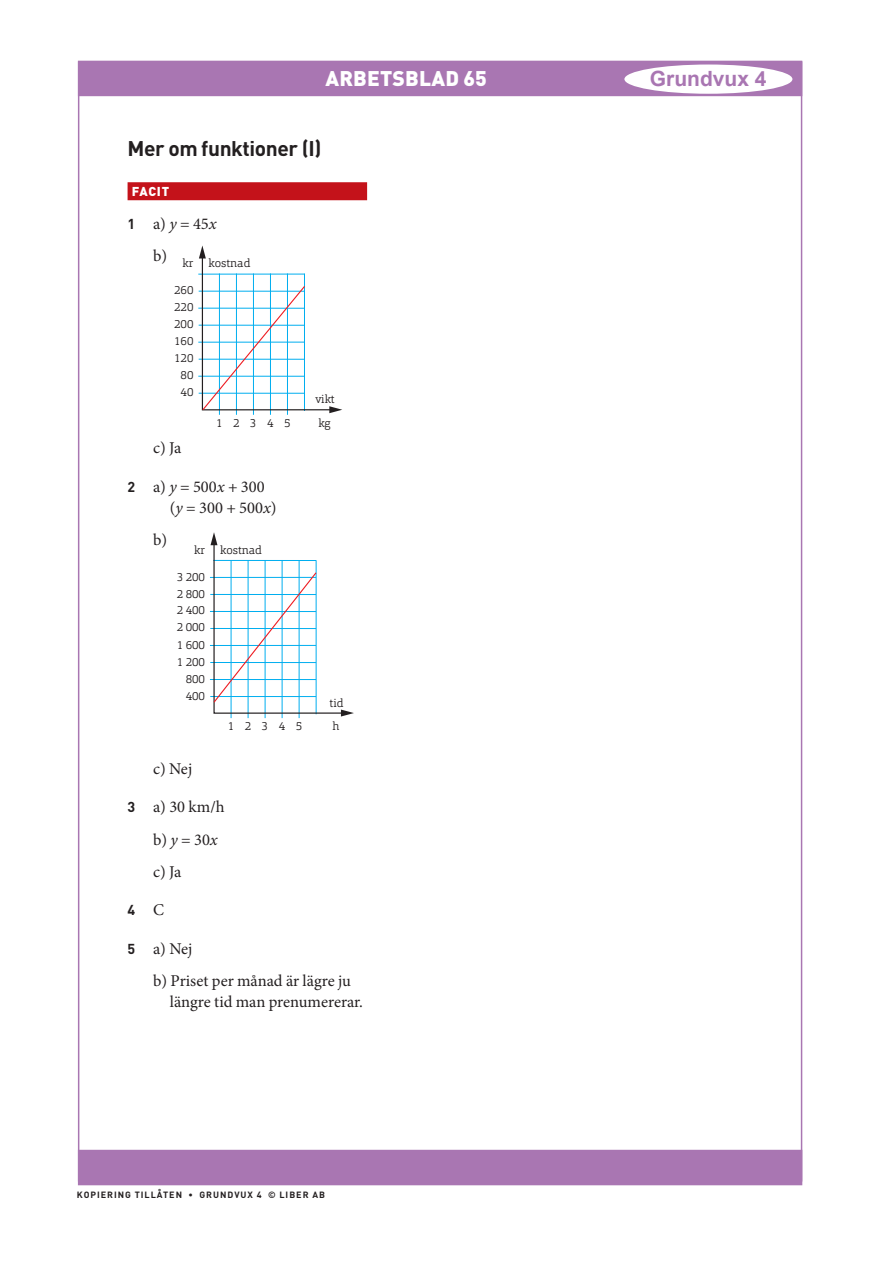
<style>
.page{position:relative;width:893px;height:1263px;background:#fff}
.page>*{position:absolute;margin:0;border:0;box-sizing:border-box;transform-origin:0 0}
.R_OH{font:700 21px "DIN Pro";letter-spacing:-.02em;color:#231f20}
.Antal_ratt{font:900 21px "DIN Pro";letter-spacing:.01em;color:#fff}
.t1{font:700 21px "Arial";color:#a976b2}
.Facit_ab{font:16.5px/21px "Minion Pro";color:#231f20}
.Uppgift_luft_över_li{font:16.5px "Minion Pro";letter-spacing:-.025em;color:#231f20}
.Uppgift_luft_över_li-2{font:700 14.25px "DIN Pro";color:#231f20}
.R_Facit_2{font:900 12.75px "DIN Pro";letter-spacing:.055em;color:#fff}
.t2{font:300 11.55px "Orgon Slab";color:#231f20}
.t3{font:700 9px "DIN Pro";letter-spacing:.11em;color:#231f20}
.s1{font-family:"DIN Pro";font-weight:700;font-size:14.25px}
.s2{font-style:italic}
.s3{font-family:"Minion Pro";font-weight:400;font-size:16.5px}
</style>
<div class="page">
<div style="left:79px;top:61px;width:722px;height:34px;background:#a976b2"></div>
<div style="left:78px;top:61px;width:724px;height:35px;border:2px solid #a976b2"></div>
<div style="left:79px;top:1150px;width:722px;height:34px;background:#a976b2"></div>
<div style="left:78px;top:1150px;width:724px;height:35px;border:2px solid #a976b2"></div>
<div style="left:624px;top:65px;width:168px;height:29px;background:#fff;border-radius:50%"></div>
<div style="left:128px;top:182px;width:239px;height:18px;background:#c4121a"></div>
<hr style="left:219px;top:273px;width:1px;height:142px;background:#00aeef">
<hr style="left:236px;top:273px;width:1px;height:142px;background:#00aeef">
<hr style="left:253px;top:273px;width:1px;height:142px;background:#00aeef">
<hr style="left:270px;top:273px;width:1px;height:142px;background:#00aeef">
<hr style="left:287px;top:273px;width:1px;height:142px;background:#00aeef">
<hr style="left:198px;top:376px;width:106px;height:1px;background:#00aeef">
<hr style="left:198px;top:342px;width:106px;height:1px;background:#00aeef">
<hr style="left:198px;top:308px;width:106px;height:1px;background:#00aeef">
<hr style="left:198px;top:274px;width:106px;height:1px;background:#00aeef">
<svg style="left:199px;top:245px;width:143px;height:168px"></svg>
<hr style="left:231px;top:560px;width:1px;height:158px;background:#00aeef">
<hr style="left:248px;top:560px;width:1px;height:158px;background:#00aeef">
<hr style="left:265px;top:560px;width:1px;height:158px;background:#00aeef">
<hr style="left:282px;top:560px;width:1px;height:158px;background:#00aeef">
<hr style="left:299px;top:560px;width:1px;height:158px;background:#00aeef">
<hr style="left:210px;top:696px;width:106px;height:1px;background:#00aeef">
<hr style="left:210px;top:679px;width:106px;height:1px;background:#00aeef">
<hr style="left:210px;top:662px;width:106px;height:1px;background:#00aeef">
<hr style="left:210px;top:645px;width:106px;height:1px;background:#00aeef">
<hr style="left:210px;top:628px;width:106px;height:1px;background:#00aeef">
<hr style="left:210px;top:611px;width:106px;height:1px;background:#00aeef">
<hr style="left:210px;top:594px;width:106px;height:1px;background:#00aeef">
<hr style="left:210px;top:577px;width:106px;height:1px;background:#00aeef">
<svg style="left:211px;top:532px;width:143px;height:184px"></svg>
<p class="Antal_ratt" style="left:325px;top:64px;width:163px">ARBETSBLAD 65</p>
<p class="t1" style="left:650px;top:64px;width:118px">Grundvux 4</p>
<p class="R_OH" style="left:128px;top:134px;width:195px">Mer om funktioner (I)</p>
<p class="R_Facit_2" style="left:132px;top:183px;width:39px">FACIT</p>
<p class="Facit_ab" style="left:128px;top:213px;width:91px"><span class="s1">1</span> a) <span class="s2">y</span> = 45<span class="s2">x</span></p>
<p class="Facit_ab" style="left:153px;top:245px;width:16px">b)</p>
<p class="t2" style="left:183px;top:256px;width:12px">kr</p>
<p class="t2" style="left:209px;top:256px;width:43px">kostnad</p>
<p class="t2" style="left:174px;top:283px;width:21px">260</p>
<p class="t2" style="left:174px;top:300px;width:21px">220</p>
<p class="t2" style="left:174px;top:317px;width:21px">200</p>
<p class="t2" style="left:174px;top:334px;width:21px">160</p>
<p class="t2" style="left:174px;top:351px;width:21px">120</p>
<p class="t2" style="left:181px;top:385px;width:14px">40</p>
<p class="t2" style="left:181px;top:368px;width:14px">80</p>
<p class="t2" style="left:216px;top:415px;width:25px">1 2</p>
<p class="t2" style="left:315px;top:392px;width:21px">vikt</p>
<p class="t2" style="left:250px;top:415px;width:42px">345</p>
<p class="t2" style="left:318px;top:415px;width:14px">kg</p>
<p class="Uppgift_luft_över_li" style="left:153px;top:437px;width:30px">c) Ja</p>
<p class="Facit_ab" style="left:170px;top:476px;width:108px;text-indent:-42px"><span class="s1">2</span> a) <span class="s2">y</span> = 500<span class="s2">x</span> + 300 (<span class="s2">y</span> = 300 + 500<span class="s2">x</span>)</p>
<p class="Facit_ab" style="left:153px;top:529px;width:16px">b)</p>
<p class="t2" style="left:194px;top:542px;width:12px">kr</p>
<p class="t2" style="left:220px;top:542px;width:43px">kostnad</p>
<p class="t2" style="left:177px;top:569px;width:30px">3 200</p>
<p class="t2" style="left:177px;top:586px;width:30px">2 800</p>
<p class="t2" style="left:177px;top:603px;width:30px">2 400</p>
<p class="t2" style="left:177px;top:620px;width:30px">2 000</p>
<p class="t2" style="left:177px;top:637px;width:30px">1 600</p>
<p class="t2" style="left:177px;top:654px;width:30px">1 200</p>
<p class="t2" style="left:186px;top:688px;width:21px">400</p>
<p class="t2" style="left:186px;top:671px;width:21px">800</p>
<p class="t2" style="left:228px;top:719px;width:25px">1 2</p>
<p class="t2" style="left:330px;top:695px;width:16px">tid</p>
<p class="t2" style="left:262px;top:719px;width:42px">345</p>
<p class="t2" style="left:333px;top:719px;width:9px">h</p>
<p class="Uppgift_luft_över_li" style="left:153px;top:758px;width:41px">c) Nej</p>
<p class="Facit_ab" style="left:128px;top:797px;width:99px"><span class="s1">3</span> a) 30 km/h</p>
<p class="Facit_ab" style="left:153px;top:829px;width:66px">b) <span class="s2">y</span> = 30<span class="s2">x</span></p>
<p class="Uppgift_luft_över_li" style="left:153px;top:860px;width:30px">c) Ja</p>
<p class="Uppgift_luft_över_li-2" style="left:128px;top:900px;width:38px">4 <span class="s3">C</span></p>
<p class="Facit_ab" style="left:128px;top:938px;width:66px"><span class="s1">5</span> a) Nej</p>
<p class="Facit_ab" style="left:170px;top:970px;width:195px;text-indent:-17px">b) Priset per månad är lägre ju längre tid man prenumererar.</p>
<p class="t3" style="left:77px;top:1188px;width:250px">KOPIERING TILLÅTEN • GRUNDVUX 4 © LIBER AB</p>
</div>
